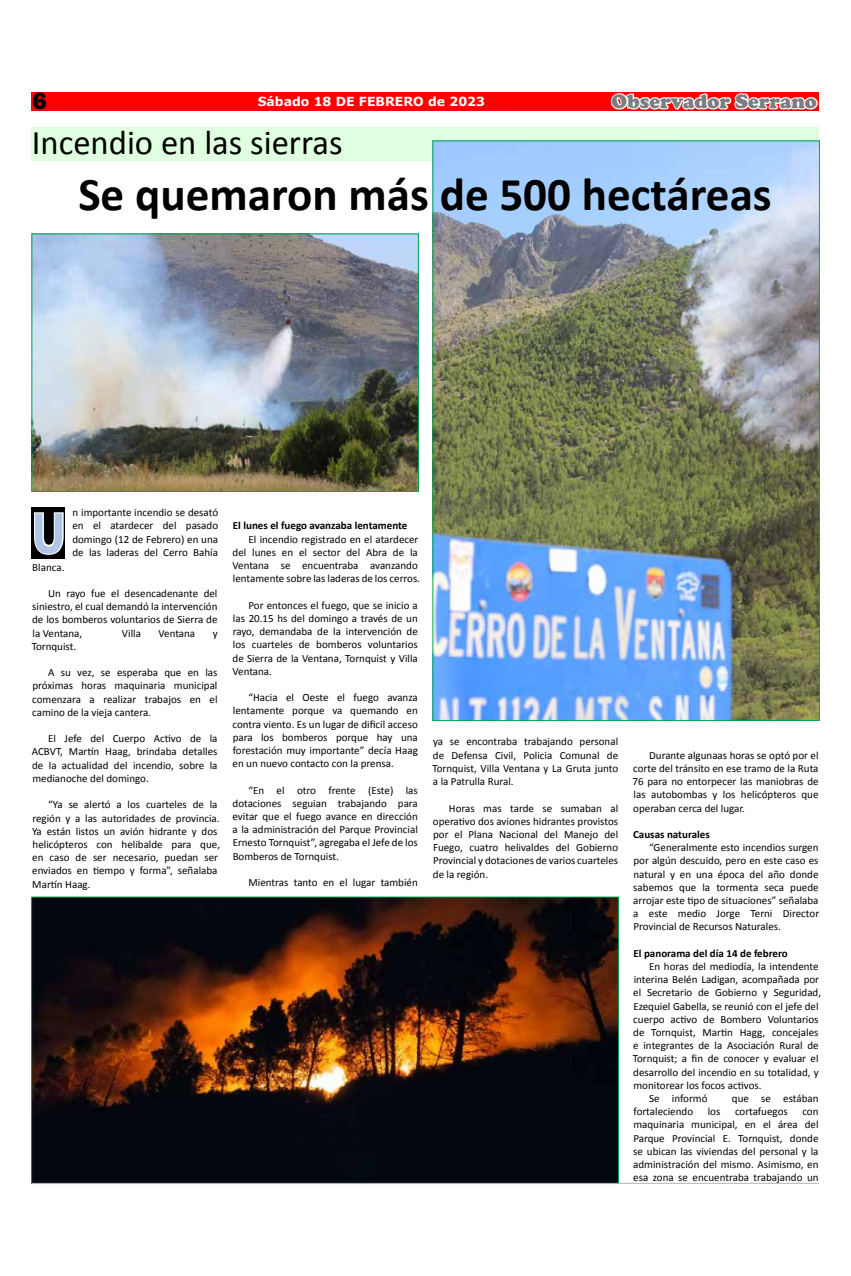
<style>
.page{position:relative;width:851px;height:1276px;background:#fff}
.page>*{position:absolute;margin:0;border:0;box-sizing:border-box;transform-origin:0 0}
.t1{font:700 56.25px "Ebrima";color:#afc5e1;scale:.83 1}
.t2{font:700 47.12px "Calibri";color:#000}
.t3{font:34.62px "Calibri";color:#000}
.t4{font:800 24.62px "Franklin Gothic";color:#000}
.t5{font:900 20px "Cooper";color:#7c7d80}
.t6{font:700 12.5px "Verdana";color:#fff}
.t7{font:11px/13.2px "Calibri";color:#000;text-align:justify}
.t8{font:700 11px "Calibri";color:#000}
</style>
<div class="page">
<div style="left:32px;top:128px;width:787px;height:33px;background:#e0ffe0"></div>
<img style="left:33px;top:898px;width:583px;height:283px">
<img style="left:434px;top:143px;width:383px;height:576px">
<div style="left:32px;top:92px;width:787px;height:18px;background:#f00"></div>
<svg style="left:609px;top:93px;width:210px;height:138px"></svg>
<hr style="left:32px;top:1183px;width:787px;height:1px;background:#b6b7ba">
<div style="left:32px;top:507px;width:33px;height:52px;background:#000"></div>
<svg style="left:34px;top:512px;width:30px;height:43px"></svg>
<img style="left:34px;top:236px;width:382px;height:254px">
<div style="left:32px;top:234px;width:386px;height:258px;border:1px solid #00a650"></div>
<h3 class="t4" style="left:32px;top:85px;width:16px">6</h3>
<p class="t6" style="left:258px;top:93px;width:229px">Sábado 18 DE FEBRERO de 2023</p>
<h3 class="t5" style="left:611px;top:90px;width:207px">Observador Serrano</h3>
<h3 class="t3" style="left:32px;top:120px;width:312px">Incendio en las sierras</h3>
<h2 class="t2" style="left:78px;top:164px;width:694px">Se quemaron más de 500 hectáreas</h2>
<h1 class="t1" style="left:32px;top:491px;width:42px">U</h1>
<p class="t7" style="left:72px;top:506px;width:147px">n importante incendio se desató en el atardecer del pasado domingo (12 de Febrero) en una de las laderas del Cerro Bahía</p>
<p class="t7" style="left:32px;top:560px;width:34px">Blanca.</p>
<p class="t7" style="left:32px;top:587px;width:187px;text-indent:16px">Un rayo fue el desencadenante del siniestro, el cual demandó la intervención de los bomberos voluntarios de Sierra de la Ventana,</p>
<p class="t7" style="left:122px;top:626px;width:21px">Villa</p>
<p class="t7" style="left:158px;top:626px;width:38px">Ventana</p>
<p class="t7" style="left:213px;top:626px;width:6px">y</p>
<p class="t7" style="left:32px;top:639px;width:46px">Tornquist.</p>
<p class="t7" style="left:32px;top:666px;width:187px;text-indent:16px">A su vez, se esperaba que en las próximas horas maquinaria municipal comenzara a realizar trabajos en el camino de la vieja cantera.</p>
<p class="t7" style="left:32px;top:732px;width:187px;text-indent:16px">El Jefe del Cuerpo Activo de la ACBVT, Martín Haag, brindaba detalles de la actualidad del incendio, sobre la medianoche del domingo.</p>
<p class="t7" style="left:32px;top:798px;width:189px;text-align:left;text-indent:16px">“Ya se alertó a los cuarteles de la región y a las autoridades de provincia.<br>Ya están listos un avión hidrante y dos helicópteros con helibalde para que, en caso de ser necesario, puedan ser enviados en tiempo y forma”, señalaba Martín Haag.</p>
<p class="t8" style="left:233px;top:519px;width:176px">El lunes el fuego avanzaba lentamente</p>
<p class="t7" style="left:232px;top:532px;width:189px;text-align:left;text-indent:16px">El incendio registrado en el atardecer del lunes en el sector del Abra de la Ventana se encuentraba avanzando lentamente sobre las laderas de los cerros.</p>
<p class="t7" style="left:232px;top:598px;width:187px;text-indent:16px">Por entonces el fuego, que se inicio a las 20.15 hs del domingo a través de un rayo, demandaba de la intervención de los cuarteles de bomberos voluntarios de Sierra de la Ventana, Tornquist y Villa Ventana.</p>
<p class="t7" style="left:232px;top:691px;width:187px;text-indent:16px">“Hacia el Oeste el fuego avanza lentamente porque va quemando en contra viento. Es un lugar de dificil acceso para los bomberos porque hay una forestación muy importante” decía Haag en un nuevo contacto con la prensa.</p>
<p class="t7" style="left:232px;top:783px;width:187px;text-indent:16px">“En el otro frente (Este) las dotaciones seguian trabajando para evitar que el fuego avance en dirección a la administración del Parque Provincial Ernesto Tornquist”, agregaba el Jefe de los Bomberos de Tornquist.</p>
<p class="t7" style="left:248px;top:875px;width:171px">Mientras tanto en el lugar también</p>
<p class="t7" style="left:432px;top:735px;width:187px">ya se encontraba trabajando personal de Defensa Civil, Policia Comunal de Tornquist, Villa Ventana y La Gruta junto a la Patrulla Rural.</p>
<p class="t7" style="left:433px;top:801px;width:187px;text-indent:16px">Horas mas tarde se sumaban al operativo dos aviones hidrantes provistos por el Plana Nacional del Manejo del Fuego, cuatro helivaldes del Gobierno Provincial y dotaciones de varios cuarteles de la región.</p>
<p class="t7" style="left:632px;top:748px;width:187px;text-indent:17px">Durante algunaas horas se optó por el corte del tránsito en ese tramo de la Ruta 76 para no entorpecer las maniobras de las autobombas y los helicópteros que operaban cerca del lugar.</p>
<p class="t8" style="left:633px;top:827px;width:78px">Causas naturales</p>
<p class="t7" style="left:633px;top:841px;width:187px;text-indent:16px">“Generalmente esto incendios surgen por algún descuido, pero en este caso es natural y en una época del año donde sabemos que la tormenta seca puede arrojar este tipo de situaciones” señalaba a este medio Jorge Terni Director Provincial de Recursos Naturales.</p>
<p class="t8" style="left:633px;top:946px;width:156px">El panorama del día 14 de febrero</p>
<p class="t7" style="left:649px;top:959px;width:171px">En horas del mediodía, la intendente</p>
<p class="t7" style="left:633px;top:973px;width:187px">interina Belén Ladigan, acompañada por</p>
<p class="t7" style="left:633px;top:986px;width:189px">el Secretario de Gobierno y Seguridad,</p>
<p class="t7" style="left:633px;top:999px;width:187px">Ezequiel Gabella, se reunió con el jefe del</p>
<p class="t7" style="left:633px;top:1012px;width:187px">cuerpo activo de Bombero Voluntarios</p>
<p class="t7" style="left:633px;top:1025px;width:187px">de Tornquist, Martin Hagg, concejales</p>
<p class="t7" style="left:633px;top:1039px;width:187px">e integrantes de la Asociación Rural de</p>
<p class="t7" style="left:632px;top:1052px;width:187px">Tornquist; a fin de conocer y evaluar el</p>
<p class="t7" style="left:633px;top:1065px;width:187px">desarrollo del incendio en su totalidad, y</p>
<p class="t7" style="left:633px;top:1078px;width:130px">monitorear los focos activos.</p>
<p class="t7" style="left:649px;top:1091px;width:60px">Se informó</p>
<p class="t7" style="left:731px;top:1091px;width:88px">que se estában</p>
<p class="t7" style="left:633px;top:1105px;width:61px">fortaleciendo</p>
<p class="t7" style="left:707px;top:1105px;width:14px">los</p>
<p class="t7" style="left:734px;top:1105px;width:54px">cortafuegos</p>
<p class="t7" style="left:633px;top:1105px;width:187px;text-indent:169px">con maquinaria municipal, en el área del Parque Provincial E. Tornquist, donde se ubican las viviendas del personal y la administración del mismo. Asimismo, en esa zona se encuentraba trabajando un</p>
</div>
